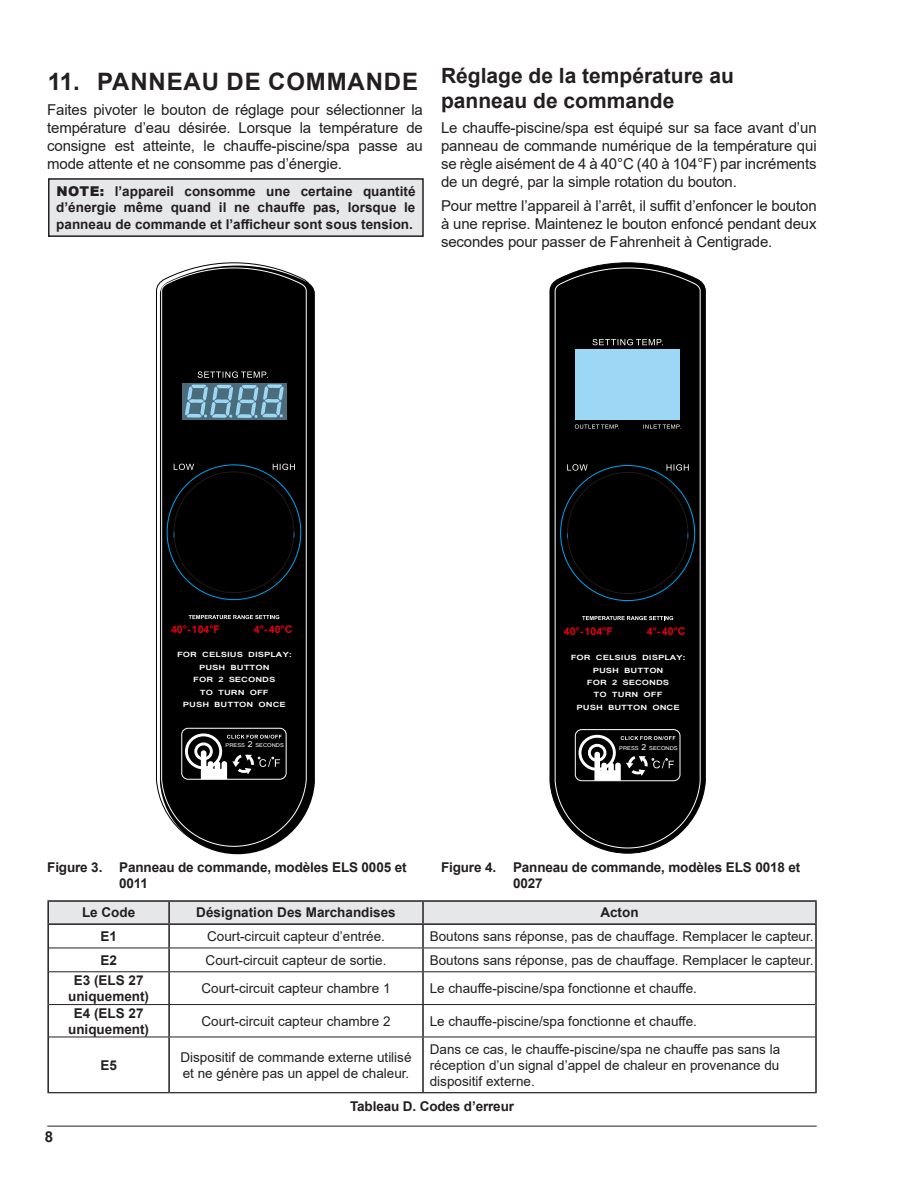
<style>
.page{position:relative;width:918px;height:1188px;background:#fff}
.page>*{position:absolute;margin:0;border:0;box-sizing:border-box;transform-origin:0 0}
.t1{font:700 24px "Arial";letter-spacing:.035em;color:#231f20}
.Heading_2{font:700 21px/25.2px "Arial";color:#231f20}
.Body{font:15px/18px "Arial";letter-spacing:-.01em;color:#231f20;text-align:justify}
.t2{font:700 15px "Arial";color:#231f20}
.Table_Text_Align_Lef{font:13.5px/16.2px "Arial";color:#231f20;text-align:justify}
.Notes{font:700 13.5px/16.2px "Arial";letter-spacing:-.01em;color:#231f20}
.Table_Text_Align_Cen{font:13.5px/16.2px "Arial";color:#231f20}
.Table_Text_Align_Cen-2{font:700 13.5px/16.2px "Arial";color:#231f20;text-align:center}
.Table_Heading_Center{font:700 13.5px "Arial";color:#231f20}
.t3{font:700 10.65px "Arial";color:#e50011}
.t4{font:700 10.5px "Arial";color:#e50011}
.t5{font:700 8.1px/12.5px "Latha";color:#fff;text-align:center;scale:1.26 1}
.t6{font:5.85px "Latha";color:#fff;scale:1.1 1}
.s1{font-weight:900}
.s2{font-size:8.7px}
</style>
<div class="page">
<hr style="left:47px;top:1126px;width:770px;height:1px;background:#231f20">
<svg style="left:219px;top:286px;width:96px;height:568px;fill:#000"></svg>
<svg style="left:156px;top:263px;width:156px;height:589px"></svg>
<svg style="left:161px;top:267px;width:146px;height:580px;background:#0b0c0d"></svg>
<svg style="left:189px;top:615px;width:90px;height:4px"></svg>
<svg style="left:273px;top:464px;width:22px;height:6px"></svg>
<svg style="left:174px;top:464px;width:20px;height:6px"></svg>
<div style="left:182px;top:728px;width:104px;height:51px;background:#000;border-radius:6px"></div>
<div style="left:181px;top:728px;width:106px;height:52px;border:1px solid #fff;border-radius:6px"></div>
<svg style="left:184px;top:733px;width:98px;height:46px"></svg>
<div style="left:182px;top:383px;width:104px;height:37px;background:#4b6c7a"></div>
<svg style="left:185px;top:384px;width:99px;height:34px"></svg>
<div style="left:49px;top:902px;width:766px;height:21px;background:#e6e7e9"></div>
<svg style="left:49px;top:947px;width:766px;height:90px"></svg>
<hr style="left:47px;top:1092px;width:122px;height:1px;background:#231f20">
<hr style="left:169px;top:1092px;width:254px;height:1px;background:#231f20">
<hr style="left:423px;top:1092px;width:394px;height:1px;background:#231f20">
<hr style="left:47px;top:900px;width:122px;height:2px;background:#231f20">
<hr style="left:47px;top:902px;width:2px;height:21px;background:#231f20">
<hr style="left:169px;top:900px;width:254px;height:2px;background:#231f20">
<hr style="left:168px;top:902px;width:2px;height:21px;background:#231f20">
<hr style="left:423px;top:900px;width:394px;height:2px;background:#231f20">
<hr style="left:422px;top:902px;width:2px;height:21px;background:#231f20">
<hr style="left:815px;top:902px;width:2px;height:21px;background:#231f20">
<hr style="left:47px;top:925px;width:2px;height:23px;background:#231f20">
<hr style="left:168px;top:925px;width:2px;height:23px;background:#231f20">
<hr style="left:422px;top:925px;width:2px;height:23px;background:#231f20">
<hr style="left:815px;top:925px;width:2px;height:23px;background:#231f20">
<hr style="left:47px;top:948px;width:2px;height:24px;background:#231f20">
<hr style="left:168px;top:948px;width:2px;height:23px;background:#231f20">
<hr style="left:422px;top:948px;width:2px;height:23px;background:#231f20">
<hr style="left:815px;top:948px;width:2px;height:24px;background:#231f20">
<hr style="left:47px;top:972px;width:2px;height:33px;background:#231f20">
<hr style="left:168px;top:972px;width:2px;height:32px;background:#231f20">
<hr style="left:422px;top:972px;width:2px;height:32px;background:#231f20">
<hr style="left:815px;top:972px;width:2px;height:33px;background:#231f20">
<hr style="left:47px;top:1005px;width:2px;height:32px;background:#231f20">
<hr style="left:168px;top:1005px;width:2px;height:32px;background:#231f20">
<hr style="left:422px;top:1005px;width:2px;height:32px;background:#231f20">
<hr style="left:815px;top:1005px;width:2px;height:32px;background:#231f20">
<hr style="left:47px;top:1037px;width:2px;height:55px;background:#231f20">
<hr style="left:168px;top:1037px;width:2px;height:55px;background:#231f20">
<hr style="left:422px;top:1037px;width:2px;height:55px;background:#231f20">
<hr style="left:815px;top:1037px;width:2px;height:55px;background:#231f20">
<hr style="left:47px;top:923px;width:122px;height:2px;background:#231f20">
<hr style="left:169px;top:923px;width:254px;height:2px;background:#231f20">
<hr style="left:423px;top:923px;width:394px;height:2px;background:#231f20">
<hr style="left:49px;top:948px;width:120px;height:1px;background:#231f20">
<hr style="left:169px;top:948px;width:254px;height:1px;background:#231f20">
<hr style="left:423px;top:948px;width:392px;height:1px;background:#231f20">
<hr style="left:49px;top:971px;width:120px;height:1px;background:#231f20">
<hr style="left:169px;top:971px;width:254px;height:1px;background:#231f20">
<hr style="left:423px;top:971px;width:392px;height:1px;background:#231f20">
<hr style="left:49px;top:1004px;width:120px;height:1px;background:#231f20">
<hr style="left:169px;top:1004px;width:254px;height:1px;background:#231f20">
<hr style="left:423px;top:1004px;width:392px;height:1px;background:#231f20">
<hr style="left:49px;top:1037px;width:120px;height:1px;background:#231f20">
<hr style="left:169px;top:1037px;width:254px;height:1px;background:#231f20">
<hr style="left:423px;top:1037px;width:392px;height:1px;background:#231f20">
<svg style="left:550px;top:263px;width:155px;height:590px"></svg>
<svg style="left:555px;top:267px;width:146px;height:582px;background:#0b0d0d"></svg>
<div style="left:575px;top:349px;width:105px;height:71px;background:#9cd7f6"></div>
<svg style="left:575px;top:424px;width:44px;height:5px"></svg>
<svg style="left:643px;top:425px;width:38px;height:4px"></svg>
<svg style="left:582px;top:616px;width:91px;height:4px"></svg>
<svg style="left:667px;top:464px;width:22px;height:7px"></svg>
<svg style="left:567px;top:464px;width:21px;height:7px"></svg>
<div style="left:575px;top:730px;width:105px;height:51px;background:#000;border-radius:6px"></div>
<div style="left:575px;top:729px;width:105px;height:52px;border:1px solid #fff;border-radius:6px"></div>
<svg style="left:577px;top:734px;width:98px;height:47px"></svg>
<div style="left:49px;top:179px;width:374px;height:57px;background:#e6e7e9"></div>
<div style="left:48px;top:178px;width:376px;height:59px;border:2px solid #231f20"></div>
<p class="t1" style="left:48px;top:65px;width:372px">11. PANNEAU DE COMMANDE</p>
<p class="Body" style="left:47px;top:100px;width:377px">Faites pivoter le bouton de réglage pour sélectionner la température d’eau désirée. Lorsque la température de consigne est atteinte, le chauffe-piscine/spa passe au mode attente et ne consomme pas d’énergie.</p>
<p class="Notes" style="left:56px;top:184px;width:361px;text-align:justify"><span class="s1">NOTE:</span> l’appareil consomme une certaine quantité d’énergie même quand il ne chauffe pas, lorsque le panneau de commande et l’afficheur sont sous tension.</p>
<p class="Heading_2" style="left:441px;top:63px;width:294px">Réglage de la température au panneau de commande</p>
<p class="Body" style="left:441px;top:118px;width:377px">Le chauffe-piscine/spa est équipé sur sa face avant d’un panneau de commande numérique de la température qui se règle aisément de 4 à 40°C (40 à 104°F) par incréments de un degré, par la simple rotation du bouton.</p>
<p class="Body" style="left:441px;top:197px;width:377px">Pour mettre l’appareil à l’arrêt, il suffit d’enfoncer le bouton à une reprise. Maintenez le bouton enfoncé pendant deux secondes pour passer de Fahrenheit à Centigrade.</p>
<p class="t4" style="left:171px;top:622px;width:51px">40°-104°F</p>
<p class="t4" style="left:254px;top:622px;width:40px">4°-40°C</p>
<p class="t5" style="left:177px;top:649px;width:92px">FOR CELSIUS DISPLAY:<br>PUSH BUTTON<br>FOR 2 SECONDS<br>TO TURN OFF<br>PUSH BUTTON ONCE</p>
<p class="t6" style="left:225px;top:741px;width:55px">PRESS <span class="s2">2</span> SECONDS</p>
<p class="t3" style="left:564px;top:624px;width:51px">40°-104°F</p>
<p class="t3" style="left:647px;top:624px;width:40px">4°-40°C</p>
<p class="t5" style="left:571px;top:651px;width:93px">FOR CELSIUS DISPLAY:<br>PUSH BUTTON<br>FOR 2 SECONDS<br>TO TURN OFF<br>PUSH BUTTON ONCE</p>
<p class="t6" style="left:619px;top:744px;width:55px">PRESS <span class="s2">2</span> SECONDS</p>
<p class="Notes" style="left:119px;top:859px;width:289px;text-indent:-72px">Figure 3. Panneau de commande, modèles ELS 0005 et<br>0011</p>
<p class="Notes" style="left:513px;top:859px;width:289px;text-indent:-72px">Figure 4. Panneau de commande, modèles ELS 0018 et<br>0027</p>
<p class="t2" style="left:45px;top:1126px;width:10px">8</p>
<p class="Table_Heading_Center" style="left:82px;top:903px;width:55px">Le Code</p>
<p class="Table_Heading_Center" style="left:196px;top:903px;width:201px">Désignation Des Marchandises</p>
<p class="Table_Heading_Center" style="left:600px;top:903px;width:40px">Acton</p>
<p class="Table_Text_Align_Cen-2" style="left:100px;top:928px;width:18px">E1</p>
<p class="Table_Text_Align_Cen" style="left:207px;top:928px;width:179px">Court-circuit capteur d’entrée.</p>
<p class="Table_Text_Align_Lef" style="left:430px;top:928px;width:385px">Boutons sans réponse, pas de chauffage. Remplacer le capteur.</p>
<p class="Table_Text_Align_Cen-2" style="left:100px;top:952px;width:18px">E2</p>
<p class="Table_Text_Align_Cen" style="left:206px;top:952px;width:182px">Court-circuit capteur de sortie.</p>
<p class="Table_Text_Align_Lef" style="left:430px;top:952px;width:385px">Boutons sans réponse, pas de chauffage. Remplacer le capteur.</p>
<p class="Table_Text_Align_Cen-2" style="left:68px;top:972px;width:83px">E3 (ELS 27 uniquement)</p>
<p class="Table_Text_Align_Cen" style="left:202px;top:980px;width:191px">Court-circuit capteur chambre 1</p>
<p class="Table_Text_Align_Lef" style="left:430px;top:980px;width:269px">Le chauffe-piscine/spa fonctionne et chauffe.</p>
<p class="Table_Text_Align_Cen-2" style="left:68px;top:1005px;width:83px">E4 (ELS 27 uniquement)</p>
<p class="Table_Text_Align_Cen" style="left:202px;top:1013px;width:191px">Court-circuit capteur chambre 2</p>
<p class="Table_Text_Align_Lef" style="left:430px;top:1013px;width:269px">Le chauffe-piscine/spa fonctionne et chauffe.</p>
<p class="Table_Text_Align_Cen-2" style="left:100px;top:1057px;width:18px">E5</p>
<p class="Table_Text_Align_Cen" style="left:181px;top:1049px;width:233px">Dispositif de commande externe utilisé et ne génère pas un appel de chaleur.</p>
<p class="Table_Text_Align_Lef" style="left:430px;top:1041px;width:352px">Dans ce cas, le chauffe-piscine/spa ne chauffe pas sans la réception d’un signal d’appel de chaleur en provenance du dispositif externe.</p>
<p class="Notes" style="left:350px;top:1099px;width:165px">Tableau D. Codes d’erreur</p>
</div>
